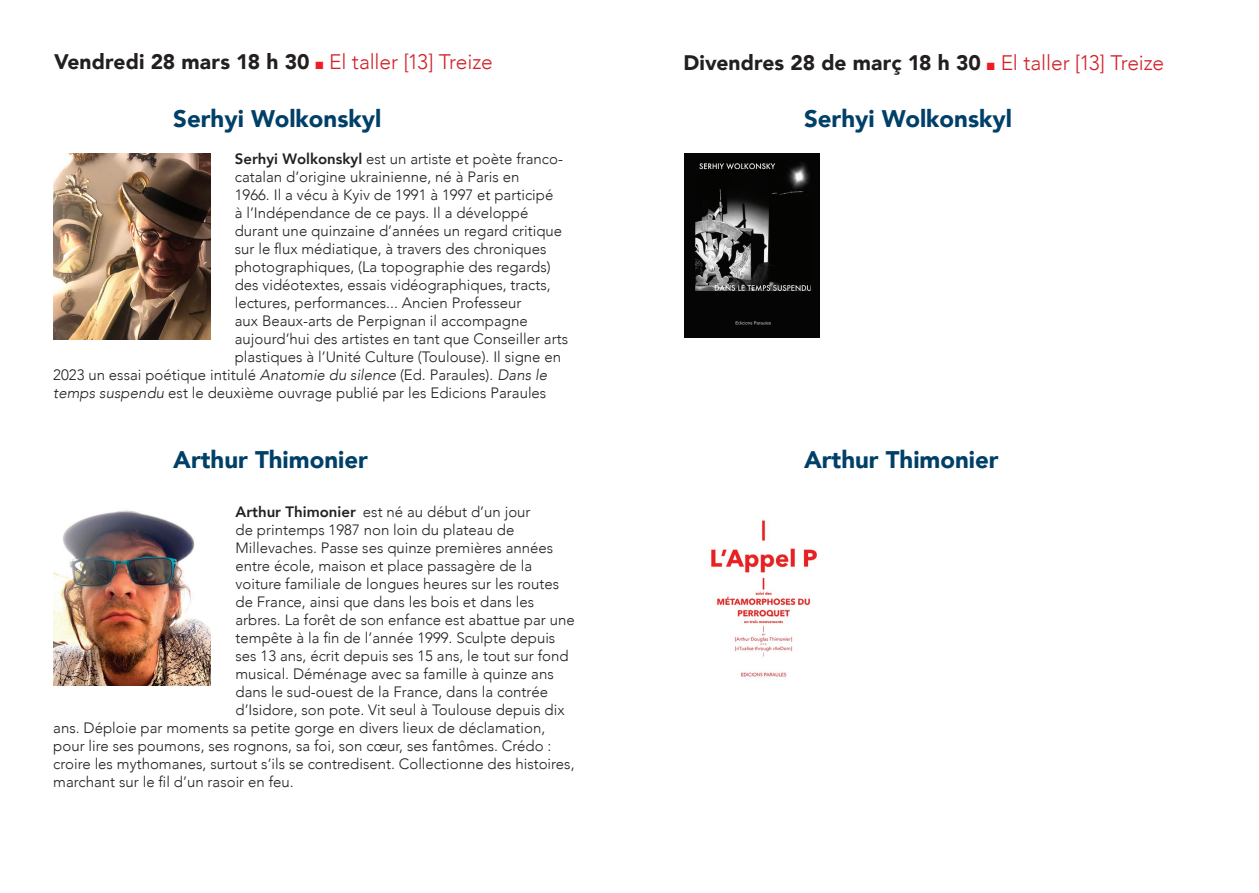
<style>
.page{position:relative;width:1259px;height:893px;background:#fff}
.page>*{position:absolute;margin:0;border:0;box-sizing:border-box;transform-origin:0 0}
.t1{font:900 24px "Avenir";color:#004068}
.t2{font:900 21px "Avenir";color:#231f20}
.t3{font:300 15px "Avenir";color:#231f20}
.s1{color:#ee1d23}
.s2{font-weight:300;color:#d1232a}
.s3{font-weight:800}
.s4{font-style:italic}
</style>
<div class="page">
<img style="left:53px;top:153px;width:158px;height:187px">
<img style="left:53px;top:510px;width:158px;height:176px">
<img style="left:684px;top:153px;width:135px;height:185px">
<img style="left:711px;top:520px;width:106px;height:157px">
<h2 class="t2" style="left:54px;top:44px;width:440px">Vendredi 28 mars 18 h 30 <span class="s1">■</span> <span class="s2">El taller [13] Treize</span></h2>
<h2 class="t2" style="left:683px;top:44px;width:482px">Divendres 28 de març 18 h 30 <span class="s1">■</span> <span class="s2">El taller [13] Treize</span></h2>
<h1 class="t1" style="left:173px;top:98px;width:210px">Serhyi Wolkonskyl</h1>
<p class="t3" style="left:235px;top:150px;width:330px"><span class="s3">Serhyi Wolkonskyl</span> est un artiste et poète franco-</p>
<p class="t3" style="left:235px;top:168px;width:286px">catalan d’origine ukrainienne, né à Paris en</p>
<p class="t3" style="left:235px;top:186px;width:320px">1966. Il a vécu à Kyiv de 1991 à 1997 et participé</p>
<p class="t3" style="left:235px;top:204px;width:295px">à l’Indépendance de ce pays. Il a développé</p>
<p class="t3" style="left:235px;top:222px;width:329px">durant une quinzaine d’années un regard critique</p>
<p class="t3" style="left:235px;top:240px;width:313px">sur le flux médiatique, à travers des chroniques</p>
<p class="t3" style="left:235px;top:258px;width:317px">photographiques, (La topographie des regards)</p>
<p class="t3" style="left:235px;top:276px;width:317px">des vidéotextes, essais vidéographiques, tracts,</p>
<p class="t3" style="left:235px;top:294px;width:288px">lectures, performances... Ancien Professeur</p>
<p class="t3" style="left:235px;top:312px;width:294px">aux Beaux-arts de Perpignan il accompagne</p>
<p class="t3" style="left:235px;top:330px;width:335px">aujourd’hui des artistes en tant que Conseiller arts</p>
<p class="t3" style="left:235px;top:348px;width:328px">plastiques à l’Unité Culture (Toulouse). Il signe en</p>
<p class="t3" style="left:53px;top:366px;width:495px">2023 un essai poétique intitulé <span class="s4">Anatomie du silence</span> (Ed. Paraules). <span class="s4">Dans le</span></p>
<p class="t3" style="left:53px;top:384px;width:494px"><span class="s4">temps suspendu</span> est le deuxième ouvrage publié par les Edicions Paraules</p>
<h1 class="t1" style="left:173px;top:439px;width:196px">Arthur Thimonier</h1>
<p class="t3" style="left:235px;top:503px;width:297px"><span class="s3">Arthur Thimonier</span> est né au début d’un jour</p>
<p class="t3" style="left:235px;top:521px;width:280px">de printemps 1987 non loin du plateau de</p>
<p class="t3" style="left:235px;top:539px;width:319px">Millevaches. Passe ses quinze premières années</p>
<p class="t3" style="left:235px;top:557px;width:298px">entre école, maison et place passagère de la</p>
<p class="t3" style="left:235px;top:575px;width:325px">voiture familiale de longues heures sur les routes</p>
<p class="t3" style="left:235px;top:593px;width:300px">de France, ainsi que dans les bois et dans les</p>
<p class="t3" style="left:235px;top:611px;width:341px">arbres. La forêt de son enfance est abattue par une</p>
<p class="t3" style="left:235px;top:629px;width:321px">tempête à la fin de l’année 1999. Sculpte depuis</p>
<p class="t3" style="left:235px;top:647px;width:335px">ses 13 ans, écrit depuis ses 15 ans, le tout sur fond</p>
<p class="t3" style="left:235px;top:665px;width:320px">musical. Déménage avec sa famille à quinze ans</p>
<p class="t3" style="left:235px;top:683px;width:314px">dans le sud-ouest de la France, dans la contrée</p>
<p class="t3" style="left:235px;top:701px;width:330px">d’Isidore, son pote. Vit seul à Toulouse depuis dix</p>
<p class="t3" style="left:53px;top:719px;width:493px">ans. Déploie par moments sa petite gorge en divers lieux de déclamation,</p>
<p class="t3" style="left:53px;top:737px;width:499px">pour lire ses poumons, ses rognons, sa foi, son cœur, ses fantômes. Crédo :</p>
<p class="t3" style="left:53px;top:755px;width:523px">croire les mythomanes, surtout s’ils se contredisent. Collectionne des histoires,</p>
<p class="t3" style="left:53px;top:773px;width:242px">marchant sur le fil d’un rasoir en feu.</p>
<h1 class="t1" style="left:804px;top:98px;width:210px">Serhyi Wolkonskyl</h1>
<h1 class="t1" style="left:804px;top:439px;width:196px">Arthur Thimonier</h1>
</div>
